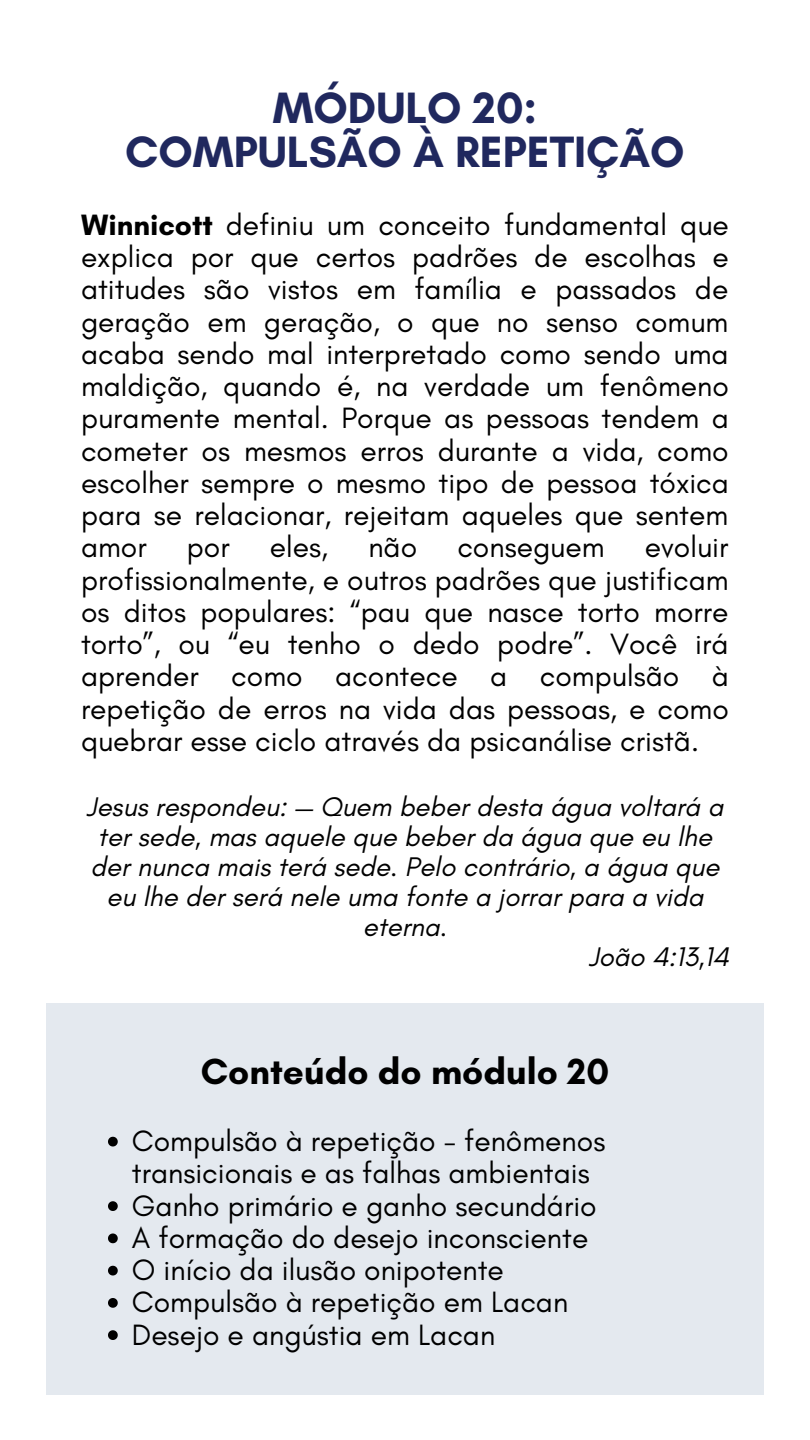
<style>
.page{position:relative;width:810px;height:1440px;background:#fff}
.page>*{position:absolute;margin:0;border:0;box-sizing:border-box;transform-origin:0 0}
.t1{font:700 44.7px/43.5px "Glacial Indifference";color:#20285e;text-align:center}
.t2{font:700 37px "Glacial Indifference";color:#000}
.t3{font:30px/32.2px "Glacial Indifference";color:#000;text-align:justify}
.t4{font:italic 27.5px "Glacial Indifference";color:#000}
.s1{font-weight:700}
</style>
<div class="page">
<div style="left:46px;top:1003px;width:718px;height:391px;background:#e4e9ef"></div>
<svg style="left:108px;top:1137px;width:10px;height:10px"></svg>
<svg style="left:108px;top:1201px;width:10px;height:10px"></svg>
<svg style="left:108px;top:1234px;width:10px;height:9px"></svg>
<svg style="left:108px;top:1266px;width:10px;height:10px"></svg>
<svg style="left:108px;top:1298px;width:10px;height:10px"></svg>
<svg style="left:108px;top:1330px;width:10px;height:10px"></svg>
<h1 class="t1" style="left:125px;top:86px;width:561px">MÓDULO 20:<br>COMPULSÃO À REPETIÇÃO</h1>
<p class="t3" style="left:81px;top:208px;width:649px"><span class="s1">Winnicott</span> definiu um conceito fundamental que explica por que certos padrões de escolhas e atitudes são vistos em família e passados de geração em geração, o que no senso comum acaba sendo mal interpretado como sendo uma maldição, quando é, na verdade um fenômeno puramente mental. Porque as pessoas tendem a cometer os mesmos erros durante a vida, como escolher sempre o mesmo tipo de pessoa tóxica para se relacionar, rejeitam aqueles que sentem amor</p>
<p class="t3" style="left:81px;top:531px;width:649px;text-indent:564px">evoluir profissionalmente, e outros padrões que justificam os ditos populares: “pau que nasce torto morre torto”, ou “eu tenho o dedo podre”. Você irá aprender como acontece a compulsão à repetição de erros na vida das pessoas, e como quebrar esse ciclo através da psicanálise cristã.</p>
<p class="t4" style="left:87px;top:790px;width:638px">Jesus respondeu: — Quem beber desta água voltará a</p>
<p class="t4" style="left:98px;top:820px;width:616px">ter sede, mas aquele que beber da água que eu lhe</p>
<p class="t4" style="left:91px;top:850px;width:630px">der nunca mais terá sede. Pelo contrário, a água que</p>
<p class="t4" style="left:107px;top:880px;width:598px">eu lhe der será nele uma fonte a jorrar para a vida</p>
<p class="t4" style="left:363px;top:910px;width:86px">eterna.</p>
<p class="t4" style="left:589px;top:940px;width:142px">João 4:13,14</p>
<p class="t3" style="left:187px;top:531px;width:44px">por</p>
<p class="t3" style="left:270px;top:531px;width:60px">eles,</p>
<p class="t3" style="left:368px;top:531px;width:50px">não</p>
<p class="t3" style="left:457px;top:531px;width:149px">conseguem</p>
<p class="t2" style="left:201px;top:1049px;width:410px">Conteúdo do módulo 20</p>
<p class="t3" style="left:132px;top:1124px;width:475px;text-align:left">Compulsão à repetição - fenômenos transicionais e as falhas ambientais<br>Ganho primário e ganho secundário<br>A formação do desejo inconsciente<br>O início da ilusão onipotente<br>Compulsão à repetição em Lacan<br>Desejo e angústia em Lacan</p>
</div>
